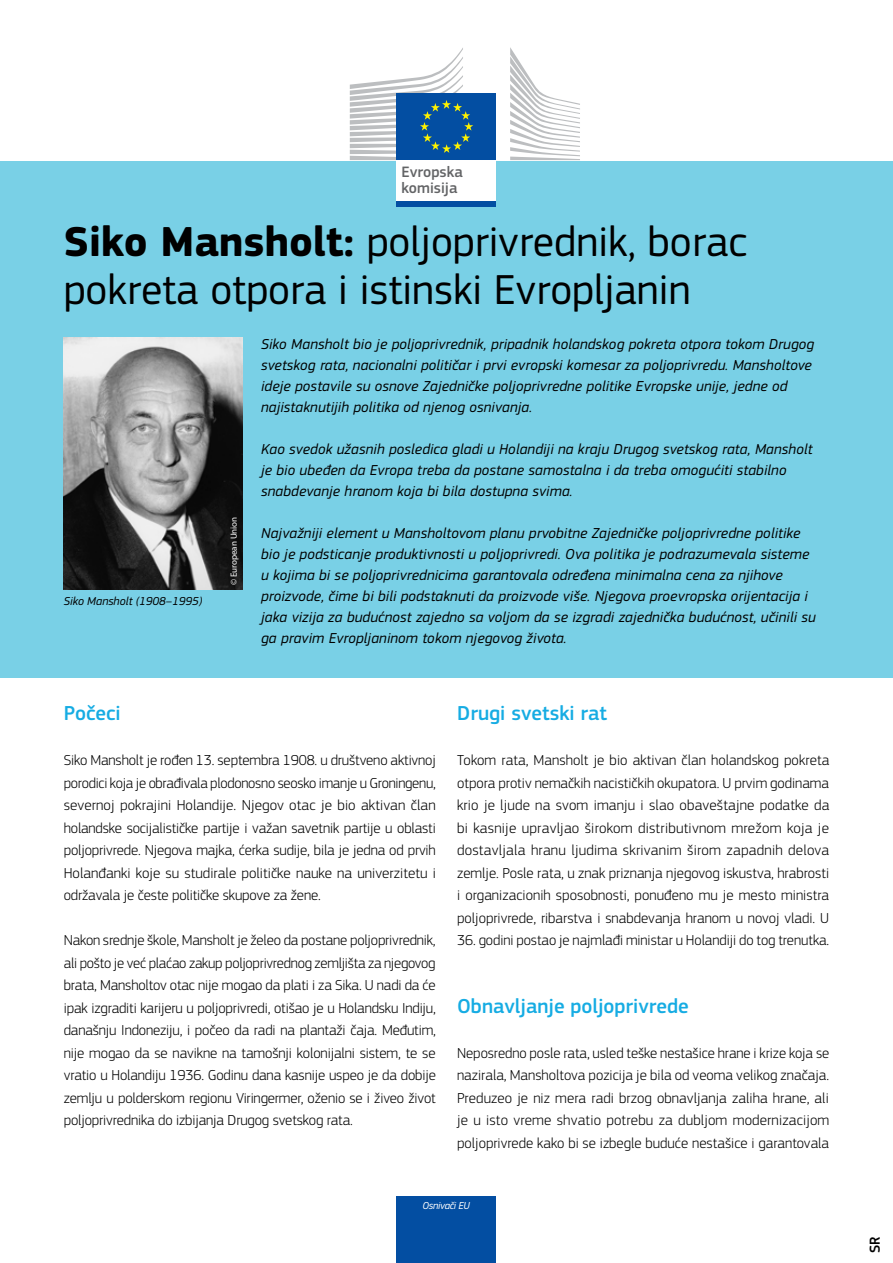
<style>
.page{position:relative;width:893px;height:1263px;background:#fff}
.page>*{position:absolute;margin:0;border:0;box-sizing:border-box;transform-origin:0 0}
.t1{font:43.5px/48px "EC Square Sans Pro";color:#000}
.t2{font:500 21px "EC Square Sans Pro";color:#16ace3}
.t3{font:500 15.6px/16.5px "EC Square Sans Pro";color:#636466}
.t4{font:300 15px/22.5px "EC Square Sans Pro";letter-spacing:-.005em;color:#000;text-align:justify}
.t5{font:italic 15px/21px "EC Square Sans Pro";letter-spacing:.01em;color:#000}
.t6{font:500 15px "EC Square Sans Pro";color:#000}
.t7{font:italic 12px "EC Square Sans Pro";color:#000}
.t8{font:italic 10.5px "EC Square Sans Pro";letter-spacing:-.03em;color:#fff}
.t9{font:9px "Myriad Pro";color:#fff}
.s1{font-weight:700}
</style>
<div class="page">
<div style="left:397px;top:1196px;width:99px;height:67px;background:#034ea2"></div>
<div style="left:0;top:160px;width:893px;height:518px;background:#79d0e6"></div>
<img style="left:63px;top:338px;width:179px;height:252px">
<div style="left:397px;top:158px;width:99px;height:44px;background:#fff"></div>
<div style="left:397px;top:94px;width:99px;height:66px;background:#034ea2"></div>
<svg style="left:350px;top:48px;width:123px;height:112px"></svg>
<svg style="left:510px;top:47px;width:70px;height:113px"></svg>
<div style="left:397px;top:201px;width:99px;height:6px;background:#034ea2"></div>
<p class="t3" style="left:402px;top:164px;width:63px">Evropska komisija</p>
<h1 class="t1" style="left:64px;top:218px;width:685px"><span class="s1">Siko Mansholt:</span> poljoprivrednik, borac pokreta otpora i istinski Evropljanin</h1>
<p class="t7" style="left:64px;top:594px;width:140px">Siko Mansholt (1908–1995)</p>
<p class="t9" style="left:228px;top:585px;width:70px;rotate:-90deg">© European Union</p>
<p class="t5" style="left:261px;top:334px;width:555px">Siko Mansholt bio je poljoprivrednik, pripadnik holandskog pokreta otpora tokom Drugog svetskog rata, nacionalni političar i prvi evropski komesar za poljoprivredu. Mansholtove ideje postavile su osnove Zajedničke poljoprivredne politike Evropske unije, jedne od najistaknutijih politika od njenog osnivanja.</p>
<p class="t5" style="left:261px;top:439px;width:553px">Kao svedok užasnih posledica gladi u Holandiji na kraju Drugog svetskog rata, Mansholt je bio ubeđen da Evropa treba da postane samostalna i da treba omogućiti stabilno snabdevanje hranom koja bi bila dostupna svima.</p>
<p class="t5" style="left:261px;top:523px;width:556px">Najvažniji element u Mansholtovom planu prvobitne Zajedničke poljoprivredne politike bio je podsticanje produktivnosti u poljoprivredi. Ova politika je podrazumevala sisteme u kojima bi se poljoprivrednicima garantovala određena minimalna cena za njihove proizvode, čime bi bili podstaknuti da proizvode više. Njegova proevropska orijentacija i jaka vizija za budućnost zajedno sa voljom da se izgradi zajednička budućnost, učinili su ga pravim Evropljaninom tokom njegovog života.</p>
<h2 class="t2" style="left:64px;top:701px;width:58px">Počeci</h2>
<p class="t4" style="left:64px;top:749px;width:374px">Siko Mansholt je rođen 13. septembra 1908. u društveno aktivnoj porodici koja je obrađivala plodonosno seosko imanje u Groningenu, severnoj pokrajini Holandije. Njegov otac je bio aktivan član holandske socijalističke partije i važan savetnik partije u oblasti poljoprivrede. Njegova majka, ćerka sudije, bila je jedna od prvih Holanđanki koje su studirale političke nauke na univerzitetu i održavala je česte političke skupove za žene.</p>
<p class="t4" style="left:64px;top:929px;width:374px">Nakon srednje škole, Mansholt je želeo da postane poljoprivrednik, ali pošto je već plaćao zakup poljoprivrednog zemljišta za njegovog brata, Mansholtov otac nije mogao da plati i za Sika. U nadi da će ipak izgraditi karijeru u poljoprivredi, otišao je u Holandsku Indiju, današnju Indoneziju, i počeo da radi na plantaži čaja. Međutim, nije mogao da se navikne na tamošnji kolonijalni sistem, te se vratio u Holandiju 1936. Godinu dana kasnije uspeo je da dobije zemlju u polderskom regionu Viringermer, oženio se i živeo život poljoprivrednika do izbijanja Drugog svetskog rata.</p>
<h2 class="t2" style="left:457px;top:701px;width:152px">Drugi svetski rat</h2>
<p class="t4" style="left:457px;top:749px;width:374px">Tokom rata, Mansholt je bio aktivan član holandskog pokreta otpora protiv nemačkih nacističkih okupatora. U prvim godinama krio je ljude na svom imanju i slao obaveštajne podatke da bi kasnije upravljao širokom distributivnom mrežom koja je dostavljala hranu ljudima skrivanim širom zapadnih delova zemlje. Posle rata, u znak priznanja njegovog iskustva, hrabrosti i organizacionih sposobnosti, ponuđeno mu je mesto ministra poljoprivrede, ribarstva i snabdevanja hranom u novoj vladi. U</p>
<p class="t4" style="left:457px;top:929px;width:374px">36. godini postao je najmlađi ministar u Holandiji do tog trenutka.</p>
<h2 class="t2" style="left:457px;top:993px;width:233px">Obnavljanje poljoprivrede</h2>
<p class="t4" style="left:457px;top:1041px;width:374px">Neposredno posle rata, usled teške nestašice hrane i krize koja se nazirala, Mansholtova pozicija je bila od veoma velikog značaja.<br>Preduzeo je niz mera radi brzog obnavljanja zaliha hrane, ali je u isto vreme shvatio potrebu za dubljom modernizacijom poljoprivrede kako bi se izbegle buduće nestašice i garantovala</p>
<p class="t8" style="left:422px;top:1200px;width:49px">Osnivači EU</p>
<p class="t6" style="left:866px;top:1253px;width:17px;rotate:-90deg">SR</p>
</div>
